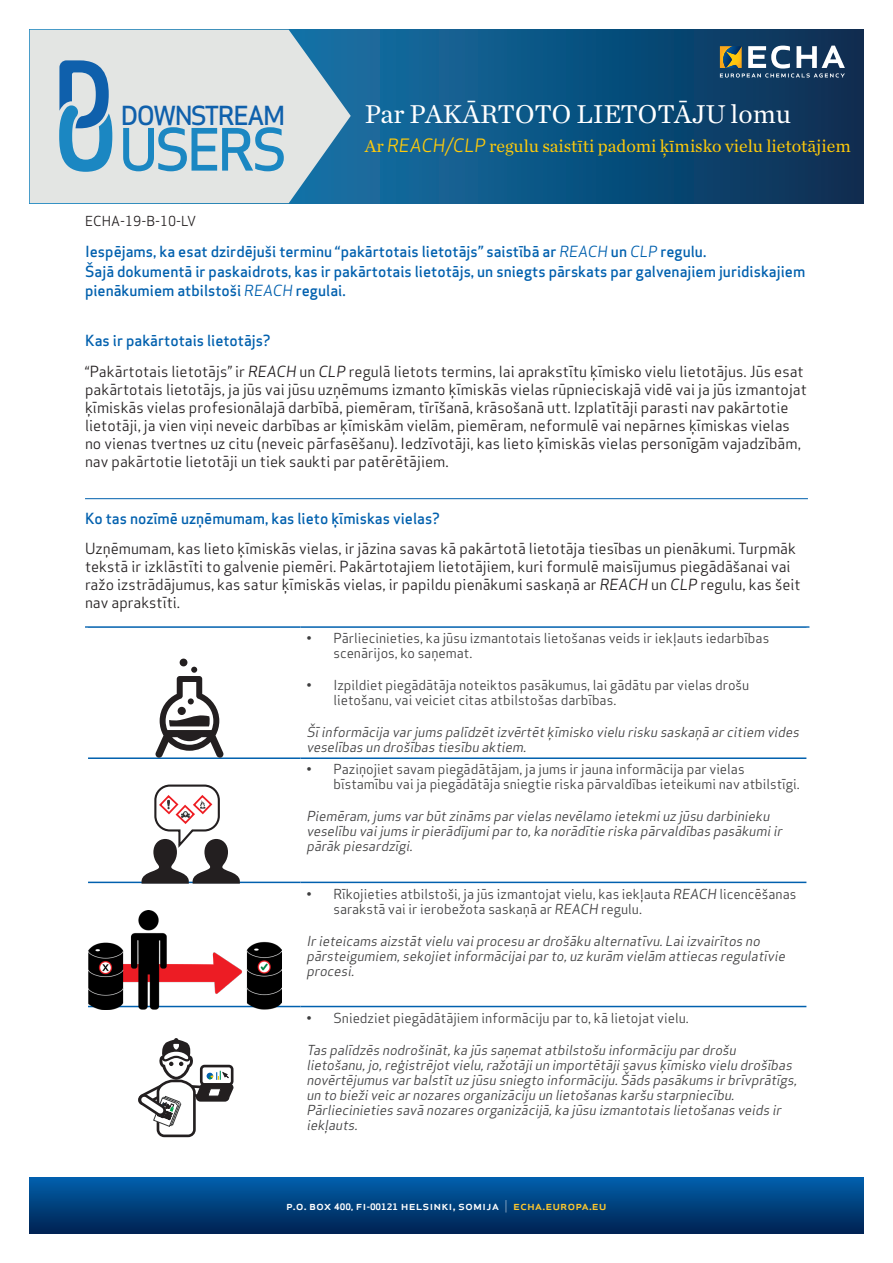
<style>
.page{position:relative;width:893px;height:1263px;background:#fff}
.page>*{position:absolute;margin:0;border:0;box-sizing:border-box;transform-origin:0 0}
.t1{font:500 56.85px "Apex Sans";letter-spacing:-.07em;color:#1b87c2}
.Cover_Headline{font:27px "Chronicle Text G1";color:#fff}
.t2{font:500 25.65px "Apex Sans";letter-spacing:-.07em;color:#0f60ac}
.Cover_Headline_3{font:18px "Chronicle Text G1";color:#feca0a}
.Bodytext{font:15px/18px "Apex Sans";color:#231f20}
.Recommendation{font:500 15px/19.5px "Apex Sans";color:#0160ae}
.Headline_2_CAPS_blue{font:500 15px "Apex Sans";color:#0160ae}
.Table_bodytext{font:italic 13.5px/15px "Apex Sans";color:#3e3e3f}
.t3{font:13.5px/15px "Apex Sans";color:#3e3e3f}
.Bodytext_1{font:13.5px "Apex Sans";color:#231f20}
.t4{font:500 12.15px "Apex Sans";color:#fff;scale:1.08 1}
.s1{font-family:"Apex Sans";font-style:italic}
.s2{font-weight:400;font-style:italic}
.s3{font-style:italic}
.s4{font-weight:700;font-size:8.7px}
.s5{font-weight:700;font-size:8.25px}
.s6{font-weight:300}
.s7{color:#fec82d}
</style>
<div class="page">
<svg style="left:30px;top:1178px;width:833px;height:55px;background:#00407e"></svg>
<svg style="left:351px;top:30px;width:512px;height:173px;background:#0d4e7b"></svg>
<svg style="left:30px;top:30px;width:321px;height:173px;background:#ccd7db"></svg>
<svg style="left:59px;top:60px;width:53px;height:112px;background:#6da4c9"></svg>
<svg style="left:720px;top:46px;width:125px;height:32px"></svg>
<hr style="left:85px;top:498px;width:723px;height:1px;background:#0160ae">
<hr style="left:300px;top:882px;width:506px;height:1px;background:#0160ae">
<hr style="left:300px;top:1006px;width:506px;height:1px;background:#0160ae">
<hr style="left:300px;top:626px;width:509px;height:2px;background:#0160ae">
<hr style="left:300px;top:757px;width:506px;height:2px;background:#0160ae">
<hr style="left:85px;top:626px;width:215px;height:2px;background:#0160ae">
<hr style="left:88px;top:757px;width:212px;height:2px;background:#0160ae">
<hr style="left:88px;top:882px;width:212px;height:1px;background:#0160ae">
<hr style="left:88px;top:1006px;width:212px;height:1px;background:#0160ae">
<img style="left:89px;top:910px;width:193px;height:100px">
<svg style="left:142px;top:784px;width:98px;height:100px"></svg>
<svg style="left:155px;top:667px;width:68px;height:91px"></svg>
<div style="left:180px;top:659px;width:7px;height:7px;background:#231f20;border-radius:50%"></div>
<svg style="left:138px;top:1038px;width:95px;height:99px"></svg>
<h3 class="t2" style="left:121px;top:93px;width:166px">DOWNSTREAM</h3>
<h1 class="t1" style="left:119px;top:100px;width:170px">USERS</h1>
<p class="Cover_Headline" style="left:365px;top:94px;width:428px">Par PAKĀRTOTO LIETOTĀJU lomu</p>
<p class="Cover_Headline_3" style="left:365px;top:132px;width:488px">Ar <span class="s1">REACH/CLP</span> regulu saistīti padomi ķīmisko vielu lietotājiem</p>
<p class="Bodytext_1" style="left:85px;top:210px;width:113px">ECHA-19-B-10-LV</p>
<p class="Recommendation" style="left:85px;top:240px;width:722px">Iespējams, ka esat dzirdējuši terminu “pakārtotais lietotājs” saistībā ar <span class="s2">REACH</span> un <span class="s2">CLP</span> regulu.<br>Šajā dokumentā ir paskaidrots, kas ir pakārtotais lietotājs, un sniegts pārskats par galvenajiem juridiskajiem pienākumiem atbilstoši <span class="s2">REACH</span> regulai.</p>
<p class="Headline_2_CAPS_blue" style="left:85px;top:327px;width:187px">Kas ir pakārtotais lietotājs?</p>
<p class="Bodytext" style="left:85px;top:361px;width:723px">“Pakārtotais lietotājs” ir <span class="s3">REACH</span> un <span class="s3">CLP</span> regulā lietots termins, lai aprakstītu ķīmisko vielu lietotājus. Jūs esat pakārtotais lietotājs, ja jūs vai jūsu uzņēmums izmanto ķīmiskās vielas rūpnieciskajā vidē vai ja jūs izmantojat ķīmiskās vielas profesionālajā darbībā, piemēram, tīrīšanā, krāsošanā utt. Izplatītāji parasti nav pakārtotie lietotāji, ja vien viņi neveic darbības ar ķīmiskām vielām, piemēram, neformulē vai nepārnes ķīmiskas vielas no vienas tvertnes uz citu (neveic pārfasēšanu). Iedzīvotāji, kas lieto ķīmiskās vielas personīgām vajadzībām, nav pakārtotie lietotāji un tiek saukti par patērētājiem.</p>
<p class="Headline_2_CAPS_blue" style="left:85px;top:505px;width:356px">Ko tas nozīmē uzņēmumam, kas lieto ķīmiskas vielas?</p>
<p class="Bodytext" style="left:85px;top:538px;width:717px">Uzņēmumam, kas lieto ķīmiskās vielas, ir jāzina savas kā pakārtotā lietotāja tiesības un pienākumi. Turpmāk tekstā ir izklāstīti to galvenie piemēri. Pakārtotajiem lietotājiem, kuri formulē maisījumus piegādāšanai vai ražo izstrādājumus, kas satur ķīmiskās vielas, ir papildu pienākumi saskaņā ar <span class="s3">REACH</span> un <span class="s3">CLP</span> regulu, kas šeit nav aprakstīti.</p>
<p class="t3" style="left:333px;top:629px;width:437px;text-indent:-27px">• Pārliecinieties, ka jūsu izmantotais lietošanas veids ir iekļauts iedarbības scenārijos, ko saņemat.</p>
<p class="t3" style="left:333px;top:676px;width:417px;text-indent:-27px">• Izpildiet piegādātāja noteiktos pasākumus, lai gādātu par vielas drošu lietošanu, vai veiciet citas atbilstošas darbības.</p>
<p class="Table_bodytext" style="left:306px;top:723px;width:498px">Šīinformācija varjums palīdzētizvērtētķīmisko vielu risku saskaņā arcitiem vides veselības un drošības tiesību aktiem.</p>
<p class="t3" style="left:333px;top:761px;width:468px;text-indent:-27px">• Paziņojiet savam piegādātājam, ja jums ir jauna informācija par vielas bīstamību vai ja piegādātāja sniegtie riska pārvaldības ieteikumi nav atbilstīgi.</p>
<p class="Table_bodytext" style="left:306px;top:808px;width:481px">Piemēram,jums varbūtzināms parvielas nevēlamo ietekmiuz jūsu darbinieku veselību vaijums irpierādījumiparto,ka norādītie riska pārvaldības pasākumiir pārāk piesardzīgi.</p>
<p class="t3" style="left:333px;top:885px;width:464px;text-indent:-27px">• Rīkojieties atbilstoši, ja jūs izmantojat vielu, kas iekļauta <span class="s3">REACH</span> licencēšanas sarakstā vai ir ierobežota saskaņā ar <span class="s3">REACH</span> regulu.</p>
<p class="Table_bodytext" style="left:306px;top:932px;width:483px">Irieteicams aizstātvielu vaiprocesu ardrošāku alternatīvu.Laiizvairītos no pārsteigumiem,sekojietinformācijaiparto,uz kurām vielām attiecas regulatīvie procesi.</p>
<p class="t3" style="left:306px;top:1009px;width:384px">• Sniedziet piegādātājiem informāciju par to, kā lietojat vielu.</p>
<p class="Table_bodytext" style="left:306px;top:1041px;width:495px">Tas palīdzēs nodrošināt,ka jūs saņematatbilstošu informāciju pardrošu lietošanu,jo,reģistrējotvielu,ražotājiun importētājisavus ķīmisko vielu drošības novērtējumus varbalstītuz jūsu sniegto informāciju.Šāds pasākums irbrīvprātīgs, un to bieživeic arnozares organizāciju un lietošanas karšu starpniecību.<br>Pārliecinieties savā nozares organizācijā,ka jūsu izmantotais lietošanas veids ir iekļauts.</p>
<p class="t4" style="left:286px;top:1195px;width:298px">p.o. box <span class="s4">400,</span> fi<span class="s5">-</span><span class="s4">00121</span> helsinki, somija <span class="s6">|</span> <span class="s7">echa.europa.eu</span></p>
</div>
